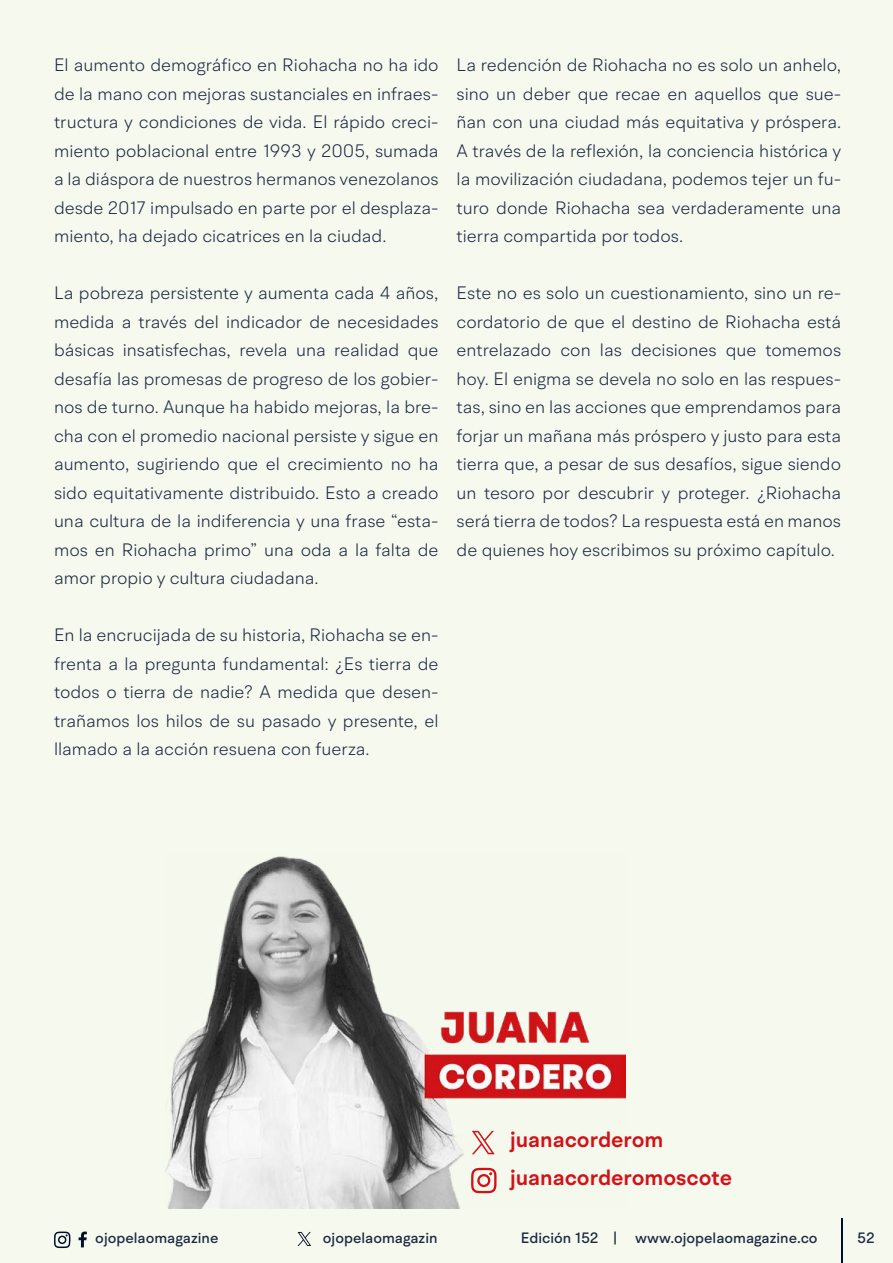
<style>
.page{position:relative;width:893px;height:1263px;background:#f6f9ee}
.page>*{position:absolute;margin:0;border:0;box-sizing:border-box;transform-origin:0 0}
.t1{font:600 22.05px/37.3px "BR Hendrix";color:#d11217}
.t2{font:300 18px/28.5px "BR Hendrix";color:#1b2943;text-align:justify}
.t3{font:500 15px "BR Hendrix";color:#1b2943}
</style>
<div class="page">
<svg style="left:79px;top:1231px;width:8px;height:16px"></svg>
<svg style="left:54px;top:1231px;width:17px;height:17px"></svg>
<hr style="left:841px;top:1219px;width:1px;height:44px;background:#000f2b">
<svg style="left:298px;top:1232px;width:13px;height:14px"></svg>
<img style="left:165px;top:856px;width:461px;height:353px">
<svg style="left:471px;top:1168px;width:26px;height:25px"></svg>
<svg style="left:472px;top:1131px;width:23px;height:23px"></svg>
<p class="t2" style="left:54px;top:51px;width:386px">El aumento demográfico en Riohacha no ha ido de la mano con mejoras sustanciales en infraes&shy;tructura y condiciones de vida. El rápido creci&shy;miento poblacional entre 1993 y 2005, sumada a la diáspora de nuestros hermanos venezolanos desde 2017 impulsado en parte por el desplaza&shy;miento, ha dejado cicatrices en la ciudad.</p>
<p class="t2" style="left:54px;top:279px;width:386px">La pobreza persistente y aumenta cada 4 años, medida a través del indicador de necesidades básicas insatisfechas, revela una realidad que desafía las promesas de progreso de los gobier&shy;nos de turno. Aunque ha habido mejoras, la bre&shy;cha con el promedio nacional persiste y sigue en aumento, sugiriendo que el crecimiento no ha sido equitativamente distribuido. Esto a creado una cultura de la indiferencia y una frase “esta&shy;mos en Riohacha primo” una oda a la falta de amor propio y cultura ciudadana.</p>
<p class="t2" style="left:54px;top:621px;width:386px">En la encrucijada de su historia, Riohacha se en&shy;frenta a la pregunta fundamental: ¿Es tierra de todos o tierra de nadie? A medida que desen&shy;trañamos los hilos de su pasado y presente, el llamado a la acción resuena con fuerza.</p>
<p class="t2" style="left:457px;top:51px;width:386px">La redención de Riohacha no es solo un anhelo, sino un deber que recae en aquellos que sue&shy;ñan con una ciudad más equitativa y próspera.<br>A través de la reflexión, la conciencia histórica y la movilización ciudadana, podemos tejer un fu&shy;turo donde Riohacha sea verdaderamente una tierra compartida por todos.</p>
<p class="t2" style="left:457px;top:279px;width:386px">Este no es solo un cuestionamiento, sino un re&shy;cordatorio de que el destino de Riohacha está entrelazado con las decisiones que tomemos hoy. El enigma se devela no solo en las respues&shy;tas, sino en las acciones que emprendamos para forjar un mañana más próspero y justo para esta tierra que, a pesar de sus desafíos, sigue siendo un tesoro por descubrir y proteger. ¿Riohacha será tierra de todos? La respuesta está en manos de quienes hoy escribimos su próximo capítulo.</p>
<p class="t1" style="left:510px;top:1121px;width:224px">juanacorderom juanacorderomoscote</p>
<p class="t3" style="left:95px;top:1229px;width:125px">ojopelaomagazine</p>
<p class="t3" style="left:323px;top:1229px;width:116px">ojopelaomagazin</p>
<p class="t3" style="left:521px;top:1229px;width:298px">Edición 152 | www.ojopelaomagazine.co</p>
<p class="t3" style="left:857px;top:1229px;width:19px">52</p>
</div>
